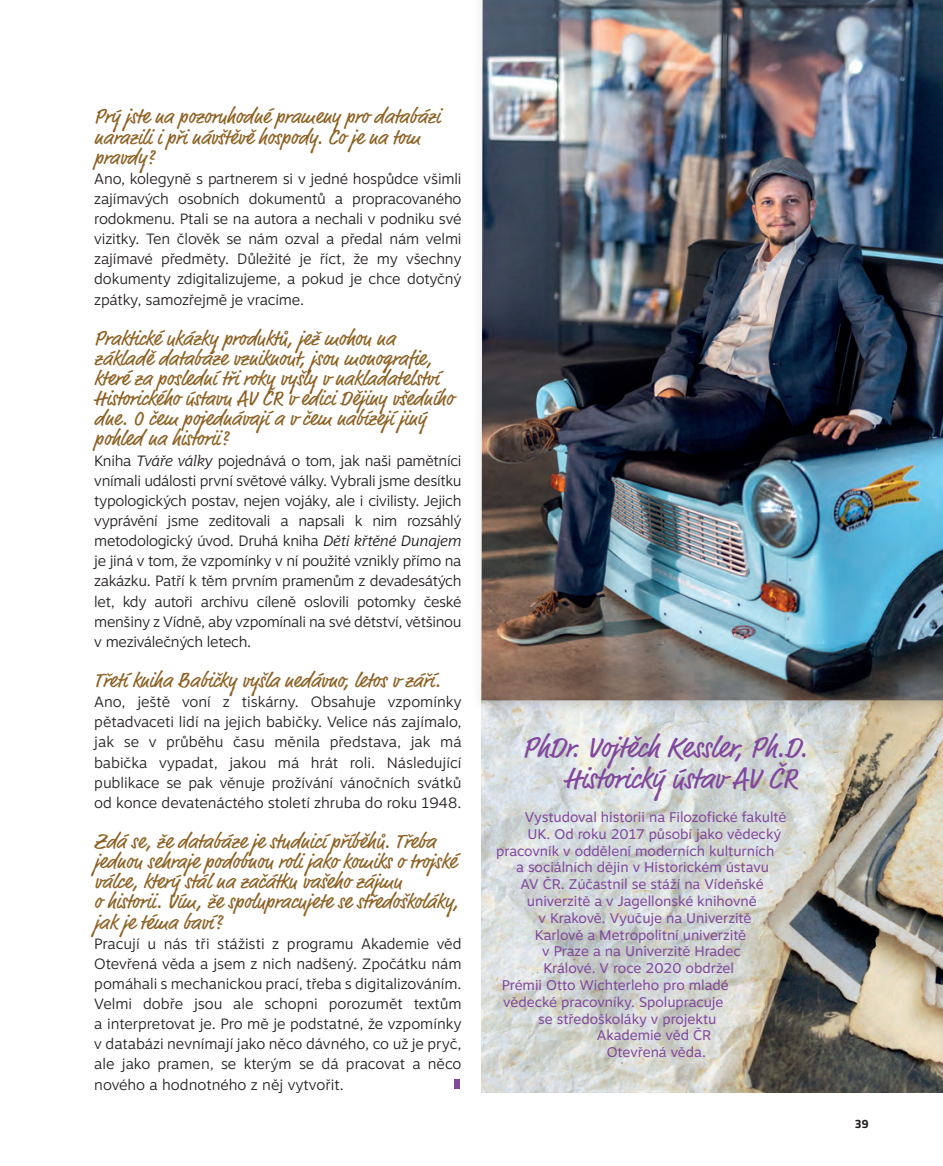
<style>
.page{position:relative;width:943px;height:1166px;background:#fff}
.page>*{position:absolute;margin:0;border:0;box-sizing:border-box;transform-origin:0 0}
.t1{font:29.75px "Market Pro";color:#81489c}
.otazka_easy{font:21px/20.1px "Market Pro";color:#8d6123}
.t2{font:300 14.88px/20.1px "Motiva Sans";letter-spacing:-.01em;color:#231f20;text-align:justify}
.t3{font:14px "Motiva Sans";color:#81489c}
.t4{font:700 12.25px "Titillium";color:#231f20}
.s1{font-style:italic}
</style>
<div class="page">
<img style="left:481px;top:720px;width:462px;height:372px">
<div style="left:454px;top:1079px;width:6px;height:10px;background:#81489c"></div>
<div style="left:471px;top:0;width:472px;height:720px;background:#231f20;opacity:.2"></div>
<img style="left:481px;top:0;width:462px;height:700px">
<p class="otazka_easy" style="left:94px;top:107px;width:347px">Prý jste na pozoruhodné prameny pro databázi narazili i při návštěvě hospody. Co je na tom pravdy?</p>
<p class="t2" style="left:94px;top:168px;width:369px">Ano, kolegyně s partnerem si v jedné hospůdce všimli zajímavých osobních dokumentů a propracovaného rodokmenu. Ptali se na autora a nechali v podniku své vizitky. Ten člověk se nám ozval a předal nám velmi zajímavé předměty. Důležité je říct, že my všechny dokumenty zdigitalizujeme, a pokud je chce dotyčný zpátky, samozřejmě je vracíme.</p>
<p class="otazka_easy" style="left:94px;top:329px;width:361px">Praktické ukázky produktů, jež mohou na základě databáze vzniknout, jsou monografie, které za poslední tři roky vyšly v nakladatelství Historického ústavu AV ČR v edici Dějiny všedního dne. O čem pojednávají a v čem nabízejí jiný pohled na historii?</p>
<p class="t2" style="left:94px;top:450px;width:369px">Kniha <span class="s1">Tváře války</span> pojednává o tom, jak naši pamětníci vnímali události první světové války. Vybrali jsme desítku typologických postav, nejen vojáky, ale i civilisty. Jejich vyprávění jsme zeditovali a napsali k nim rozsáhlý metodologický úvod. Druhá kniha <span class="s1">Děti křtěné Dunajem </span>je jiná v tom, že vzpomínky v ní použité vznikly přímo na zakázku. Patří k těm prvním pramenům z devadesátých let, kdy autoři archivu cíleně oslovili potomky české menšiny z Vídně, aby vzpomínali na své dětství, většinou v meziválečných letech.</p>
<p class="otazka_easy" style="left:94px;top:671px;width:348px">Třetí kniha Babičky vyšla nedávno, letos v září.</p>
<p class="t2" style="left:94px;top:691px;width:369px">Ano, ještě voní z tiskárny. Obsahuje vzpomínky pětadvaceti lidí na jejich babičky. Velice nás zajímalo, jak se v průběhu času měnila představa, jak má babička vypadat, jakou má hrát roli. Následující publikace se pak věnuje prožívání vánočních svátků od konce devatenáctého století zhruba do roku 1948.</p>
<p class="otazka_easy" style="left:94px;top:832px;width:366px">Zdá se, že databáze je studnicí příběhů. Třeba jednou sehraje podobnou roli jako komiks o trojské válce, který stál na začátku vašeho zájmu<br>o historii. Vím, že spolupracujete se středoškoláky, jak je téma baví?</p>
<p class="t2" style="left:94px;top:933px;width:369px">Pracují u nás tři stážisti z programu Akademie věd Otevřená věda a jsem z nich nadšený. Zpočátku nám pomáhali s mechanickou prací, třeba s digitalizováním.<br>Velmi dobře jsou ale schopni porozumět textům a interpretovat je. Pro mě je podstatné, že vzpomínky v databázi nevnímají jako něco dávného, co už je pryč, ale jako pramen, se kterým se dá pracovat a něco nového a hodnotného z něj vytvořit.</p>
<p class="t1" style="left:522px;top:727px;width:286px">PhDr. Vojtěch Kessler, Ph.D.</p>
<p class="t1" style="left:564px;top:759px;width:234px">Historický ústav AV ČR</p>
<p class="t3" style="left:525px;top:807px;width:263px">Vystudoval historii na Filozofické fakultě</p>
<p class="t3" style="left:527px;top:823px;width:255px">UK. Od roku 2017 působí jako vědecký</p>
<p class="t3" style="left:496px;top:840px;width:279px">pracovník v oddělení moderních kulturních</p>
<p class="t3" style="left:516px;top:857px;width:254px">a sociálních dějin v Historickém ústavu</p>
<p class="t3" style="left:520px;top:874px;width:245px">AV ČR. Zúčastnil se stáží na Vídeňské</p>
<p class="t3" style="left:527px;top:891px;width:231px">univerzitě a v Jagellonské knihovně</p>
<p class="t3" style="left:538px;top:907px;width:214px">v Krakově. Vyučuje na Univerzitě</p>
<p class="t3" style="left:535px;top:924px;width:213px">Karlově a Metropolitní univerzitě</p>
<p class="t3" style="left:542px;top:941px;width:200px">v Praze a na Univerzitě Hradec</p>
<p class="t3" style="left:543px;top:958px;width:192px">Králové. V roce 2020 obdržel</p>
<p class="t3" style="left:502px;top:975px;width:228px">Prémii Otto Wichterleho pro mladé</p>
<p class="t3" style="left:503px;top:991px;width:222px">vědecké pracovníky. Spolupracuje</p>
<p class="t3" style="left:538px;top:1008px;width:180px">se středoškoláky v projektu</p>
<p class="t3" style="left:596px;top:1025px;width:116px">Akademie věd ČR</p>
<p class="t3" style="left:606px;top:1042px;width:101px">Otevřená věda.</p>
<p class="t4" style="left:854px;top:1114px;width:15px">39</p>
</div>
